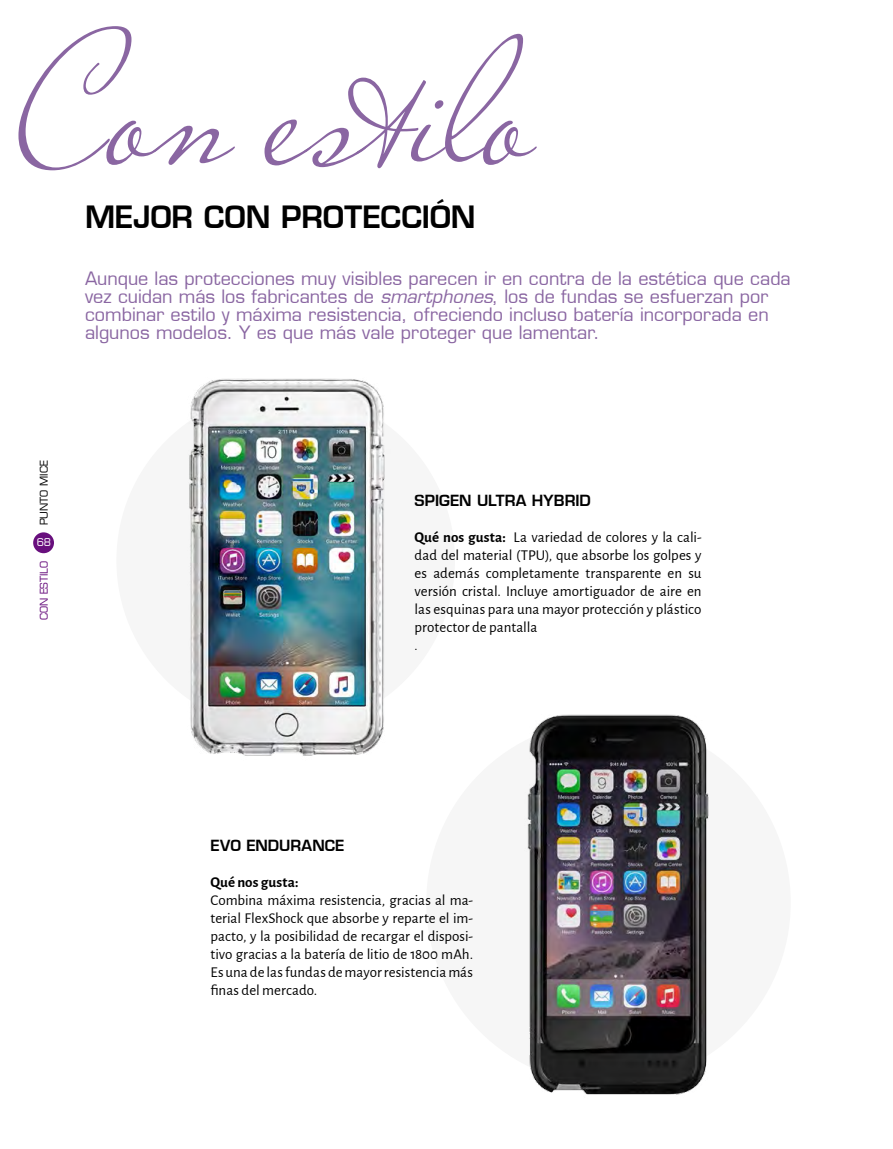
<style>
.page{position:relative;width:893px;height:1149px;background:#fff}
.page>*{position:absolute;margin:0;border:0;box-sizing:border-box;transform-origin:0 0}
.t1{font:187.05px "Miss Le Gatees";color:#8a66a2}
.t2{font:700 30px "Euromode";letter-spacing:-.01em;color:#000}
.t3{font:18px/18px "Euromode Plain";color:#8a66a2}
.t4{font:15px/18px "Alegreya Sans";color:#000;text-align:justify}
.t5{font:700 15px "Euromode";color:#000}
.t6{font:700 15px "Alegreya Sans";letter-spacing:.005em;color:#000}
.t7{font:13.5px "Alegreya Sans";color:#000}
.t8{font:10.5px "Euromode Plain";color:#680f7d}
.t9{font:10.5px "Euromode Plain";color:#000}
.t10{font:10.5px "Euromode Plain";color:#fff}
.s1{font-family:"Euromode";font-style:italic}
.s2{font-weight:700}
</style>
<div class="page">
<div style="left:33px;top:532px;width:21px;height:21px;background:#680f7d;border-radius:50%"></div>
<div style="left:426px;top:720px;width:365px;height:364px;background:#f6f6f6;border-radius:50%"></div>
<img style="left:187px;top:378px;width:199px;height:378px">
<img style="left:527px;top:714px;width:182px;height:381px">
<h1 class="t1" style="left:17px;top:-13px;width:519px">Con estilo</h1>
<h2 class="t2" style="left:85px;top:198px;width:392px">MEJOR CON PROTECCIÓN</h2>
<p class="t3" style="left:85px;top:269px;width:707px">Aunque las protecciones muy visibles parecen ir en contra de la estética que cada vez cuidan más los fabricantes de <span class="s1">smartphones</span>, los de fundas se esfuerzan por combinar estilo y máxima resistencia, ofreciendo incluso batería incorporada en algunos modelos. Y es que más vale proteger que lamentar.</p>
<p class="t9" style="left:38px;top:525px;width:67px;rotate:-90deg">PUNTO MICE</p>
<p class="t10" style="left:37px;top:536px;width:16px">68</p>
<p class="t8" style="left:38px;top:620px;width:61px;rotate:-90deg">CON ESTILO</p>
<p class="t5" style="left:415px;top:490px;width:178px">SPIGEN ULTRA HYBRID</p>
<p class="t4" style="left:415px;top:527px;width:289px"><span class="s2">Qué nos gusta:</span> La variedad de colores y la cali&shy;dad del material (TPU), que absorbe los golpes y es además completamente transparente en su versión cristal. Incluye amortiguador de aire en las esquinas para una mayor protección y plástico protector de pantalla</p>
<p class="t7" style="left:415px;top:636px;width:5px">.</p>
<p class="t5" style="left:210px;top:835px;width:136px">EVO ENDURANCE</p>
<p class="t6" style="left:210px;top:871px;width:89px">Qué nos gusta:</p>
<p class="t4" style="left:210px;top:890px;width:264px">Combina máxima resistencia, gracias al ma&shy;terial FlexShock que absorbe y reparte el im&shy;pacto, y la posibilidad de recargar el disposi&shy;tivo gracias a la batería de litio de 1800 mAh.<br>Es una de las fundas de mayor resistencia más finas del mercado.</p>
</div>
